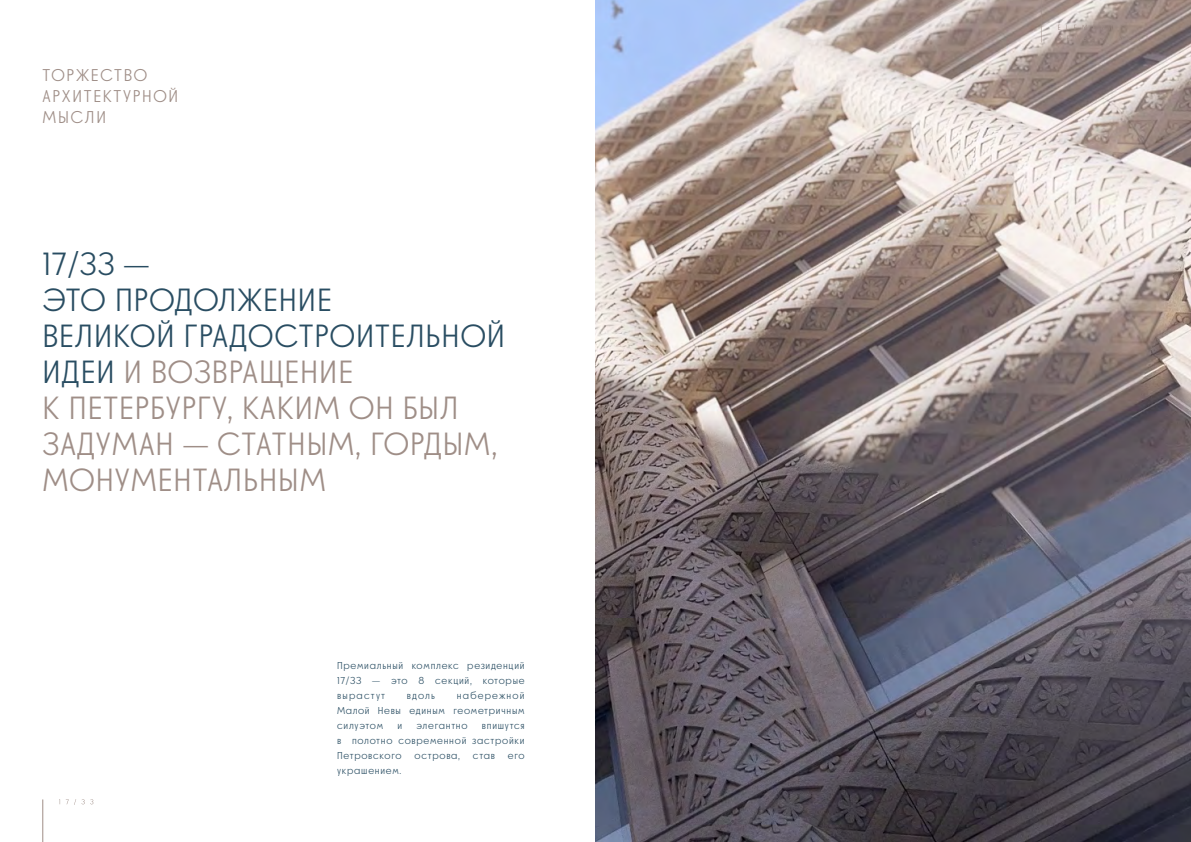
<style>
.page{position:relative;width:1191px;height:842px;background:#fff}
.page>*{position:absolute;margin:0;border:0;box-sizing:border-box;transform-origin:0 0}
.t1{font:32px/36px "Decart";letter-spacing:.03em;color:#9f8e87}
.t2{font:17px/21px "Decart";letter-spacing:.1em;color:#9f8e87}
.t3{font:10px/15px "Decart";letter-spacing:.075em;color:#294d62;text-align:justify}
.s1{color:#294d62}
</style>
<div class="page">
<img style="left:595px;top:0;width:596px;height:842px">
<hr style="left:43px;top:799px;width:1px;height:43px;background:#9f8e87">
<svg style="left:59px;top:799px;width:34px;height:6px"></svg>
<hr style="left:1041px;top:0;width:1px;height:43px;background:#9f8e87">
<svg style="left:1058px;top:36px;width:90px;height:5px"></svg>
<svg style="left:1058px;top:25px;width:55px;height:5px"></svg>
<h2 class="t2" style="left:43px;top:66px;width:137px">ТОРЖЕСТВО<br>АРХИТЕКТУРНОЙ<br>МЫСЛИ</h2>
<h1 class="t1" style="left:43px;top:247px;width:464px"><span class="s1">17/33 —<br>ЭТО ПРОДОЛЖЕНИЕ<br>ВЕЛИКОЙ ГРАДОСТРОИТЕЛЬНОЙ<br>ИДЕИ</span> И ВОЗВРАЩЕНИЕ<br>К ПЕТЕРБУРГУ, КАКИМ ОН БЫЛ<br>ЗАДУМАН — СТАТНЫМ, ГОРДЫМ,<br>МОНУМЕНТАЛЬНЫМ</h1>
<p class="t3" style="left:337px;top:658px;width:189px">Премиальный комплекс резиденций 17/33 — это 8 секций, которые вырастут</p>
<p class="t3" style="left:337px;top:688px;width:189px;text-indent:120px">набережной Малой Невы единым геометричным силуэтом</p>
<p class="t3" style="left:407px;top:688px;width:30px">вдоль</p>
<p class="t3" style="left:337px;top:718px;width:189px;text-indent:145px">впишутся в полотно современной застройки Петровского</p>
<p class="t3" style="left:397px;top:718px;width:6px">и</p>
<p class="t3" style="left:416px;top:718px;width:53px">элегантно</p>
<p class="t3" style="left:414px;top:748px;width:47px">острова,</p>
<p class="t3" style="left:473px;top:748px;width:24px">став</p>
<p class="t3" style="left:508px;top:748px;width:18px">его</p>
<p class="t3" style="left:337px;top:763px;width:66px">украшением.</p>
</div>
